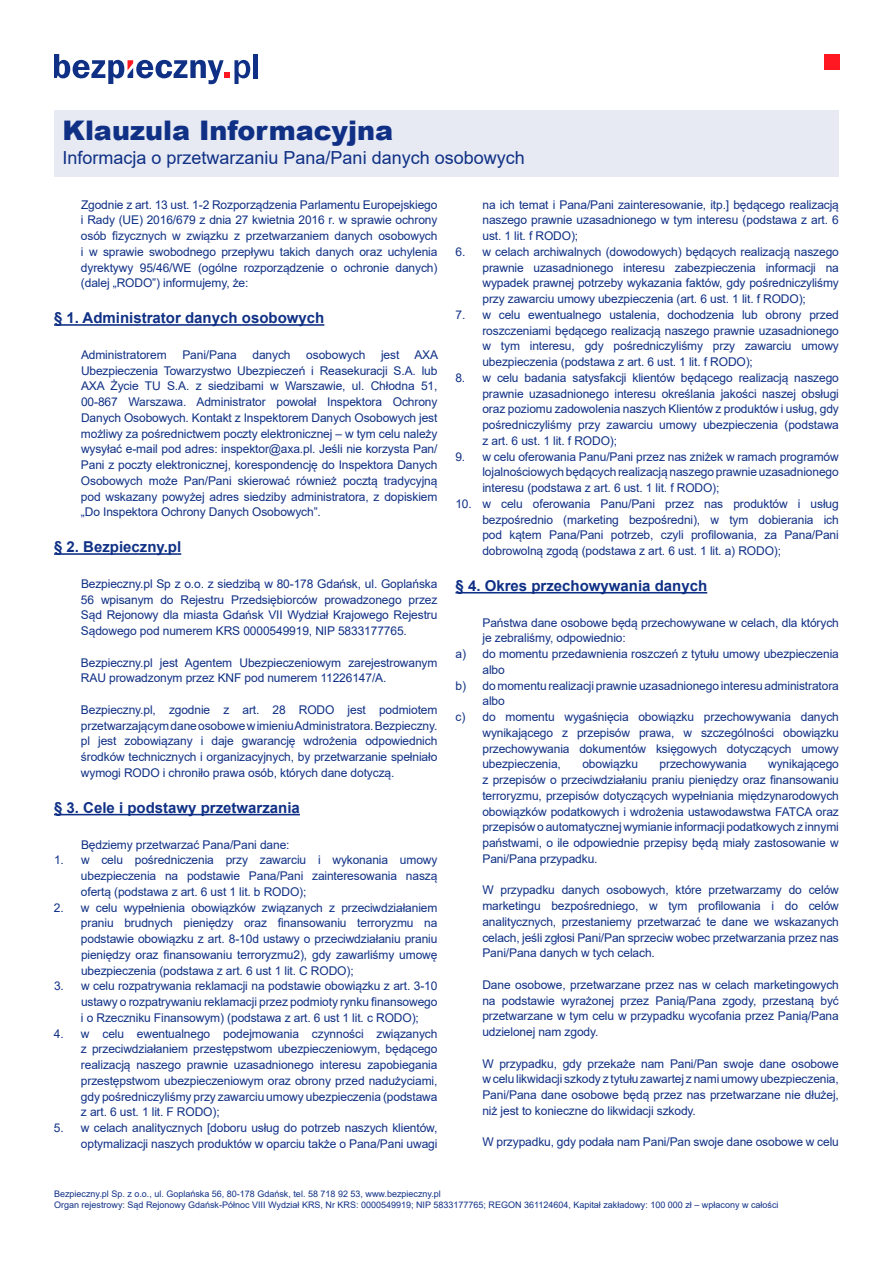
<style>
.page{position:relative;width:893px;height:1263px;background:#fff}
.page>*{position:absolute;margin:0;border:0;box-sizing:border-box;transform-origin:0 0}
.t1{font:900 27px "Arial";color:#0f3085}
.t2{font:18px "Arial";color:#0f3085}
.t3{font:700 15px "Arial";color:#0f3085}
.t4{font:12px/15.8px "Arial";letter-spacing:-.01em;color:#0f3085;text-align:justify}
.t5{font:9px/10.8px "Arial";color:#0f3085}
</style>
<div class="page">
<hr style="left:54px;top:324px;width:270px;height:2px;background:#0f3085">
<hr style="left:54px;top:553px;width:127px;height:2px;background:#0f3085">
<hr style="left:54px;top:814px;width:246px;height:1px;background:#0f3085">
<hr style="left:455px;top:592px;width:252px;height:1px;background:#0f3085">
<hr style="left:254px;top:54px;width:4px;height:24px;background:#0f3085">
<svg style="left:54px;top:54px;width:196px;height:30px"></svg>
<div style="left:824px;top:54px;width:15px;height:15px;background:#ff1721"></div>
<div style="left:54px;top:110px;width:785px;height:67px;background:#e7eaf3"></div>
<h1 class="t1" style="left:63px;top:110px;width:332px">Klauzula Informacyjna</h1>
<h2 class="t2" style="left:63px;top:145px;width:464px">Informacja o przetwarzaniu Pana/Pani danych osobowych</h2>
<p class="t4" style="left:81px;top:196px;width:358px">Zgodnie z art. 13 ust. 1-2 Rozporządzenia Parlamentu Europejskiego i Rady (UE) 2016/679 z dnia 27 kwietnia 2016 r. w sprawie ochrony osób fizycznych w związku z przetwarzaniem danych osobowych i w sprawie swobodnego przepływu takich danych oraz uchylenia dyrektywy 95/46/WE (ogólne rozporządzenie o ochronie danych) (dalej „RODO”) informujemy, że:</p>
<p class="t3" style="left:54px;top:307px;width:272px">§ 1. Administrator danych osobowych</p>
<p class="t4" style="left:81px;top:347px;width:87px">Administratorem</p>
<p class="t4" style="left:182px;top:347px;width:56px">Pani/Pana</p>
<p class="t4" style="left:252px;top:347px;width:40px">danych</p>
<p class="t4" style="left:306px;top:347px;width:61px">osobowych</p>
<p class="t4" style="left:381px;top:347px;width:20px">jest</p>
<p class="t4" style="left:81px;top:347px;width:359px;text-indent:333px">AXA Ubezpieczenia Towarzystwo Ubezpieczeń i Reasekuracji S.A. lub AXA Życie TU S.A. z siedzibami w Warszawie, ul. Chłodna 51, 00-867 Warszawa. Administrator powołał Inspektora Ochrony Danych Osobowych. Kontakt z Inspektorem Danych Osobowych jest możliwy za pośrednictwem poczty elektronicznej – w tym celu należy wysyłać e-mail pod adres: inspektor@axa.pl. Jeśli nie korzysta Pan/ Pani z poczty elektronicznej, korespondencję do Inspektora Danych Osobowych może Pan/Pani skierować również pocztą tradycyjną pod wskazany powyżej adres siedziby administratora, z dopiskiem „Do Inspektora Ochrony Danych Osobowych”.</p>
<p class="t3" style="left:54px;top:537px;width:129px">§ 2. Bezpieczny.pl</p>
<p class="t4" style="left:81px;top:576px;width:358px">Bezpieczny.pl Sp z o.o. z siedzibą w 80-178 Gdańsk, ul. Goplańska 56 wpisanym do Rejestru Przedsiębiorców prowadzonego przez Sąd Rejonowy dla miasta Gdańsk VII Wydział Krajowego Rejestru Sądowego pod numerem KRS 0000549919, NIP 5833177765.</p>
<p class="t4" style="left:81px;top:654px;width:358px">Bezpieczny.pl jest Agentem Ubezpieczeniowym zarejestrowanym<br>RAU prowadzonym przez KNF pod numerem 11226147/A.</p>
<p class="t4" style="left:81px;top:702px;width:358px">Bezpieczny.pl, zgodnie z art. 28 RODO jest podmiotem przetwarzającymdaneosobowewimieniuAdministratora.Bezpieczny. pl jest zobowiązany i daje gwarancję wdrożenia odpowiednich środków technicznych i organizacyjnych, by przetwarzanie spełniało wymogi RODO i chroniło prawa osób, których dane dotyczą.</p>
<p class="t3" style="left:54px;top:797px;width:247px">§ 3. Cele i podstawy przetwarzania</p>
<p class="t4" style="left:81px;top:836px;width:210px">Będziemy przetwarzać Pana/Pani dane:</p>
<p class="t4" style="left:81px;top:852px;width:358px;text-indent:-27px">1. w celu pośredniczenia przy zawarciu i wykonania umowy ubezpieczenia na podstawie Pana/Pani zainteresowania naszą ofertą (podstawa z art. 6 ust 1 lit. b RODO);</p>
<p class="t4" style="left:81px;top:899px;width:358px;text-indent:-27px">2. w celu wypełnienia obowiązków związanych z przeciwdziałaniem praniu brudnych pieniędzy oraz finansowaniu terroryzmu na podstawie obowiązku z art. 8-10d ustawy o przeciwdziałaniu praniu pieniędzy oraz finansowaniu terroryzmu2), gdy zawarliśmy umowę ubezpieczenia (podstawa z art. 6 ust 1 lit. C RODO);</p>
<p class="t4" style="left:81px;top:978px;width:358px;text-indent:-27px">3. w celu rozpatrywania reklamacji na podstawie obowiązku z art. 3-10 ustawy o rozpatrywaniu reklamacji przez podmioty rynku finansowego i o Rzeczniku Finansowym) (podstawa z art. 6 ust 1 lit. c RODO);</p>
<p class="t4" style="left:81px;top:1025px;width:358px;text-indent:-27px">4. w celu ewentualnego podejmowania czynności związanych z przeciwdziałaniem przestępstwom ubezpieczeniowym, będącego realizacją naszego prawnie uzasadnionego interesu zapobiegania przestępstwom ubezpieczeniowym oraz obrony przed nadużyciami, gdy pośredniczyliśmy przy zawarciu umowy ubezpieczenia (podstawa z art. 6 ust. 1 lit. F RODO);</p>
<p class="t4" style="left:54px;top:1120px;width:385px;text-align:right">5. w celach analitycznych [doboru usług do potrzeb naszych klientów, optymalizacji naszych produktów w oparciu także o Pana/Pani uwagi</p>
<p class="t4" style="left:482px;top:196px;width:358px">na ich temat i Pana/Pani zainteresowanie, itp.] będącego realizacją naszego prawnie uzasadnionego w tym interesu (podstawa z art. 6 ust. 1 lit. f RODO);</p>
<p class="t4" style="left:482px;top:244px;width:358px;text-indent:-27px">6. w celach archiwalnych (dowodowych) będących realizacją naszego prawnie uzasadnionego interesu zabezpieczenia informacji na wypadek prawnej potrzeby wykazania faktów, gdy pośredniczyliśmy przy zawarciu umowy ubezpieczenia (art. 6 ust. 1 lit. f RODO);</p>
<p class="t4" style="left:482px;top:307px;width:358px;text-indent:-27px">7. w celu ewentualnego ustalenia, dochodzenia lub obrony przed roszczeniami będącego realizacją naszego prawnie uzasadnionego w tym interesu, gdy pośredniczyliśmy przy zawarciu umowy ubezpieczenia (podstawa z art. 6 ust. 1 lit. f RODO);</p>
<p class="t4" style="left:482px;top:370px;width:358px;text-indent:-27px">8. w celu badania satysfakcji klientów będącego realizacją naszego prawnie uzasadnionego interesu określania jakości naszej obsługi oraz poziomu zadowolenia naszych Klientów z produktów i usług, gdy pośredniczyliśmy przy zawarciu umowy ubezpieczenia (podstawa z art. 6 ust. 1 lit. f RODO);</p>
<p class="t4" style="left:482px;top:448px;width:358px;text-indent:-27px">9. w celu oferowania Panu/Pani przez nas zniżek w ramach programów lojalnościowych będących realizacją naszego prawnie uzasadnionego interesu (podstawa z art. 6 ust. 1 lit. f RODO);</p>
<p class="t4" style="left:482px;top:496px;width:358px;text-indent:-27px">10. w celu oferowania Panu/Pani przez nas produktów i usług bezpośrednio (marketing bezpośredni), w tym dobierania ich pod kątem Pana/Pani potrzeb, czyli profilowania, za Pana/Pani dobrowolną zgodą (podstawa z art. 6 ust. 1 lit. a) RODO);</p>
<p class="t3" style="left:455px;top:575px;width:253px">§ 4. Okres przechowywania danych</p>
<p class="t4" style="left:482px;top:614px;width:358px">Państwa dane osobowe będą przechowywane w celach, dla których</p>
<p class="t4" style="left:482px;top:630px;width:145px">je zebraliśmy, odpowiednio:</p>
<p class="t4" style="left:455px;top:646px;width:385px">a) do momentu przedawnienia roszczeń z tytułu umowy ubezpieczenia</p>
<p class="t4" style="left:482px;top:662px;width:24px">albo</p>
<p class="t4" style="left:455px;top:677px;width:385px">b) do momentu realizacji prawnie uzasadnionego interesu administratora</p>
<p class="t4" style="left:482px;top:693px;width:24px">albo</p>
<p class="t4" style="left:455px;top:709px;width:385px">c) do momentu wygaśnięcia obowiązku przechowywania danych</p>
<p class="t4" style="left:482px;top:725px;width:358px">wynikającego z przepisów prawa, w szczególności obowiązku</p>
<p class="t4" style="left:482px;top:740px;width:358px">przechowywania dokumentów księgowych dotyczących umowy</p>
<p class="t4" style="left:482px;top:756px;width:80px">ubezpieczenia,</p>
<p class="t4" style="left:582px;top:756px;width:57px">obowiązku</p>
<p class="t4" style="left:660px;top:756px;width:89px">przechowywania</p>
<p class="t4" style="left:482px;top:756px;width:358px;text-indent:286px">wynikającego z przepisów o przeciwdziałaniu praniu pieniędzy oraz finansowaniu terroryzmu, przepisów dotyczących wypełniania międzynarodowych obowiązków podatkowych i wdrożenia ustawodawstwa FATCA oraz przepisów o automatycznej wymianie informacji podatkowych z innymi państwami, o ile odpowiednie przepisy będą miały zastosowanie w Pani/Pana przypadku.</p>
<p class="t4" style="left:482px;top:882px;width:358px">W przypadku danych osobowych, które przetwarzamy do celów marketingu bezpośredniego, w tym profilowania i do celów analitycznych, przestaniemy przetwarzać te dane we wskazanych celach, jeśli zgłosi Pani/Pan sprzeciw wobec przetwarzania przez nas Pani/Pana danych w tych celach.</p>
<p class="t4" style="left:482px;top:977px;width:358px">Dane osobowe, przetwarzane przez nas w celach marketingowych na podstawie wyrażonej przez Panią/Pana zgody, przestaną być przetwarzane w tym celu w przypadku wycofania przez Panią/Pana udzielonej nam zgody.</p>
<p class="t4" style="left:482px;top:1055px;width:358px">W przypadku, gdy przekaże nam Pani/Pan swoje dane osobowe w celu likwidacji szkody z tytułu zawartej z nami umowy ubezpieczenia, Pani/Pana dane osobowe będą przez nas przetwarzane nie dłużej, niż jest to konieczne do likwidacji szkody.</p>
<p class="t4" style="left:482px;top:1134px;width:358px">W przypadku, gdy podała nam Pani/Pan swoje dane osobowe w celu</p>
<p class="t5" style="left:54px;top:1188px;width:726px">Bezpieczny.pl Sp. z o.o., ul. Goplańska 56, 80-178 Gdańsk, tel. 58 718 92 53, www.bezpieczny.pl<br>Organ rejestrowy: Sąd Rejonowy Gdańsk-Północ VIII Wydział KRS, Nr KRS: 0000549919; NIP 5833177765; REGON 361124604, Kapitał zakładowy: 100 000 zł – wpłacony w całości</p>
</div>
